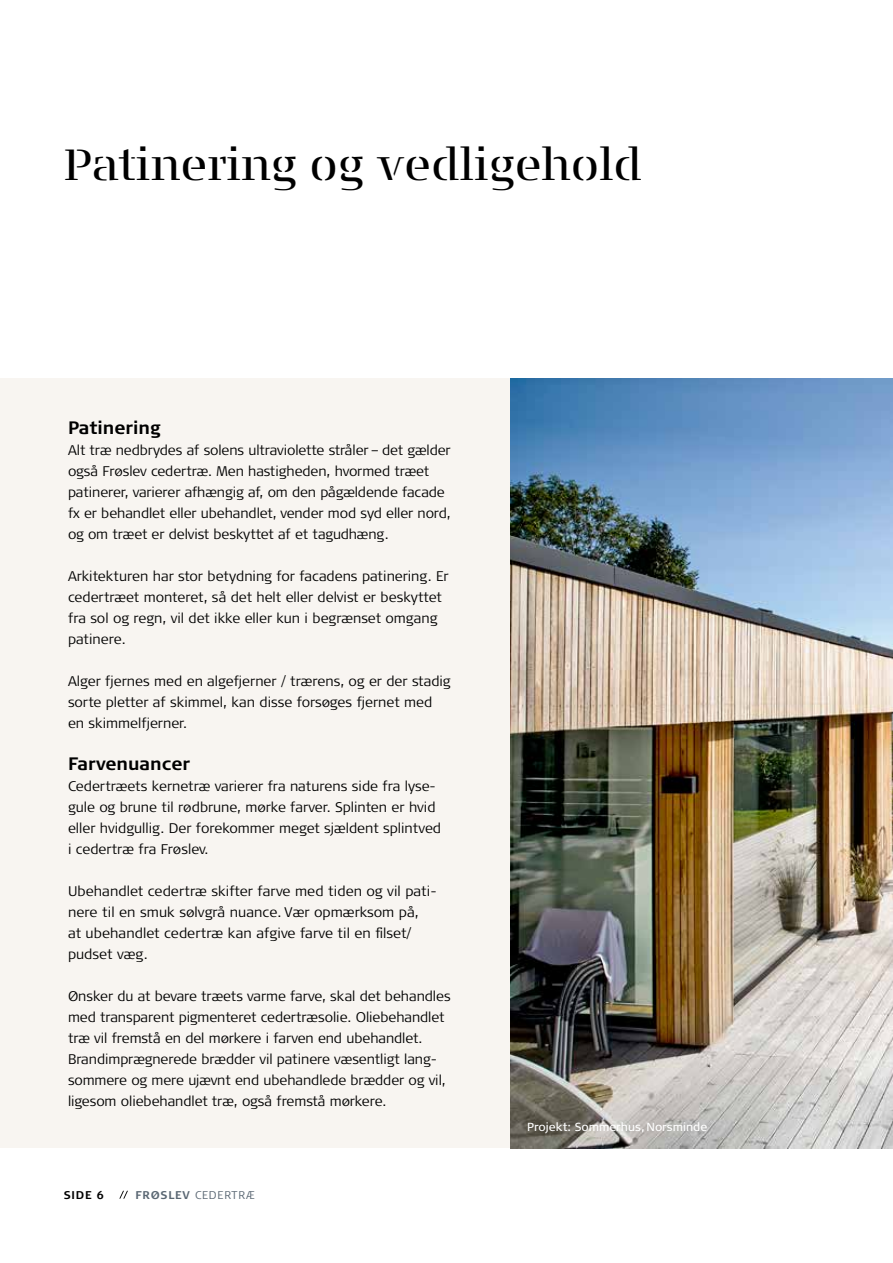
<style>
.page{position:relative;width:893px;height:1263px;background:#fff}
.page>*{position:absolute;margin:0;border:0;box-sizing:border-box;transform-origin:0 0}
.t1{font:43.5px "Signa Serif Stencil Pro";color:#000}
.t2{font:700 18px "Signa Pro";color:#000}
.t3{font:300 13.95px/21px "Signa Pro";letter-spacing:-.005em;color:#000}
.t4{font:11.7px "Signa Pro";color:#fff}
.t5{font:300 11.25px "Signa Pro";letter-spacing:.07em;color:#5a6773}
.t6{font:700 11.25px "Signa Pro";color:#000}
.s1{font-weight:700}
</style>
<div class="page">
<svg style="left:119px;top:1191px;width:9px;height:8px"></svg>
<div style="left:0;top:378px;width:893px;height:770px;background:#f8f5f1"></div>
<img style="left:511px;top:378px;width:382px;height:770px">
<h1 class="t1" style="left:64px;top:135px;width:580px">Patinering og vedligehold</h1>
<p class="t2" style="left:68px;top:415px;width:94px">Patinering</p>
<p class="t3" style="left:68px;top:439px;width:384px">Alt træ nedbrydes af solens ultraviolette stråler – det gælder også Frøslev cedertræ. Men hastigheden, hvormed træet patinerer, varierer afhængig af, om den pågældende facade fx er behandlet eller ubehandlet, vender mod syd eller nord, og om træet er delvist beskyttet af et tagudhæng.</p>
<p class="t3" style="left:68px;top:565px;width:382px">Arkitekturen har stor betydning for facadens patinering. Er cedertræet monteret, så det helt eller delvist er beskyttet fra sol og regn, vil det ikke eller kun i begrænset omgang patinere.</p>
<p class="t3" style="left:68px;top:670px;width:384px">Alger fjernes med en algefjerner / trærens, og er der stadig sorte pletter af skimmel, kan disse forsøges fjernet med en skimmelfjerner.</p>
<p class="t2" style="left:68px;top:751px;width:123px">Farvenuancer</p>
<p class="t3" style="left:68px;top:775px;width:375px">Cedertræets kernetræ varierer fra naturens side fra lyse&shy;gule og brune til rødbrune, mørke farver. Splinten er hvid eller hvidgullig. Der forekommer meget sjældent splintved i cedertræ fra Frøslev.</p>
<p class="t3" style="left:68px;top:880px;width:368px">Ubehandlet cedertræ skifter farve med tiden og vil pati&shy;nere til en smuk sølvgrå nuance. Vær opmærksom på, at ubehandlet cedertræ kan afgive farve til en filset/ pudset væg.</p>
<p class="t3" style="left:68px;top:985px;width:384px">Ønsker du at bevare træets varme farve, skal det behandles med transparent pigmenteret cedertræsolie. Oliebehandlet træ vil fremstå en del mørkere i farven end ubehandlet.<br>Brandimprægnerede brædder vil patinere væsentligt lang&shy;sommere og mere ujævnt end ubehandlede brædder og vil, ligesom oliebehandlet træ, også fremstå mørkere.</p>
<p class="t6" style="left:64px;top:1187px;width:41px">SIDE 6</p>
<p class="t5" style="left:135px;top:1187px;width:121px"><span class="s1">FRØSLEV</span> CEDERTRÆ</p>
<p class="t4" style="left:527px;top:1119px;width:182px">Projekt: Sommerhus, Norsminde</p>
</div>
